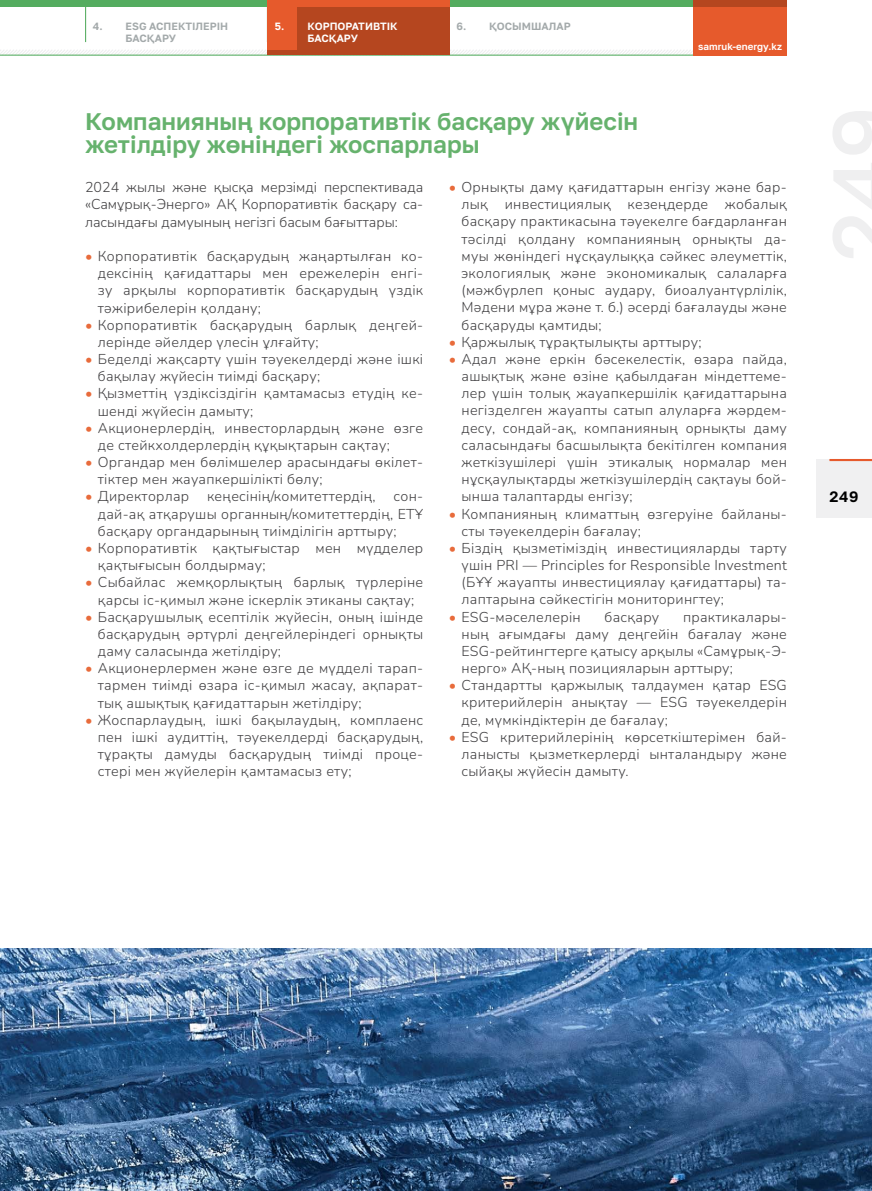
<style>
.page{position:relative;width:872px;height:1191px;background:#fff}
.page>*{position:absolute;margin:0;border:0;box-sizing:border-box;transform-origin:0 0}
.t1{font:600 24px/23.2px "Golos Text";color:#66b26d}
.t2{font:600 15px "Golos Text";color:#000}
.t3{font:300 14.25px/17.1px "Nunito";letter-spacing:.02em;color:#414042;text-align:justify}
.t4{font:600 10.5px/12px "Golos Text";color:#a3a9aa}
.t5{font:600 10.5px/12px "Golos Text";color:#fff}
.t6{font:600 9.75px "Golos Text";color:#fff}
.s1{font-weight:500;color:#e86b3b}
</style>
<div class="page">
<img style="left:0;top:948px;width:872px;height:243px">
<div style="left:0;top:0;width:693px;height:6px;background:#54ac5f"></div>
<svg style="left:0;top:50px;width:693px;height:5px"></svg>
<hr style="left:0;top:55px;width:723px;height:1px;background:#54ac5f">
<div style="left:816px;top:459px;width:56px;height:58px;background:#efeff0"></div>
<hr style="left:829px;top:459px;width:43px;height:2px;background:#e65a2c">
<hr style="left:85px;top:0;width:1px;height:42px;background:#54ac5f">
<div style="left:693px;top:0;width:94px;height:56px;background:#e65a2c"></div>
<div style="left:693px;top:0;width:94px;height:6px;background:#b5461f"></div>
<div style="left:267px;top:0;width:183px;height:55px;background:#b5461f"></div>
<div style="left:267px;top:0;width:183px;height:6px;background:#e65a2c"></div>
<div style="left:267px;top:0;width:30px;height:49px;background:#e65a2c"></div>
<p class="t4" style="left:93px;top:20px;width:11px">4.</p>
<p class="t4" style="left:456px;top:20px;width:115px">6. Қосымшалар</p>
<p class="t4" style="left:126px;top:20px;width:104px">ESG аспектілерін басқару</p>
<p class="t5" style="left:307px;top:20px;width:91px">Корпоративтік басқару</p>
<p class="t5" style="left:275px;top:20px;width:11px">5.</p>
<h1 class="t1" style="left:85px;top:109px;width:554px">Компанияның корпоративтік басқару жүйесін жетілдіру жөніндегі жоспарлары</h1>
<p class="t6" style="left:698px;top:41px;width:85px">samruk-energy.kz</p>
<p class="t3" style="left:85px;top:178px;width:340px">2024 жылы және қысқа мерзімді перспективада «Самұрық-Энерго» АҚ Корпоративтік басқару са&shy;ласындағы дамуының негізгі басым бағыттары:</p>
<p class="t3" style="left:98px;top:247px;width:327px;text-indent:-13px"><span class="s1">•</span> Корпоративтік басқарудың жаңартылған ко&shy;дексінің қағидаттары мен ережелерін енгі&shy;зу арқылы корпоративтік басқарудың үздік тәжірибелерін қолдану;</p>
<p class="t3" style="left:98px;top:316px;width:327px;text-indent:-13px"><span class="s1">•</span> Корпоративтік басқарудың барлық деңгей&shy;лерінде әйелдер үлесін ұлғайту;</p>
<p class="t3" style="left:98px;top:350px;width:327px;text-indent:-13px"><span class="s1">•</span> Беделді жақсарту үшін тәуекелдерді және ішкі бақылау жүйесін тиімді басқару;</p>
<p class="t3" style="left:98px;top:384px;width:327px;text-indent:-13px"><span class="s1">•</span> Қызметтің үздіксіздігін қамтамасыз етудің ке&shy;шенді жүйесін дамыту;</p>
<p class="t3" style="left:98px;top:419px;width:327px;text-indent:-13px"><span class="s1">•</span> Акционерлердің, инвесторлардың және өзге де стейкхолдерлердің құқықтарын сақтау;</p>
<p class="t3" style="left:98px;top:453px;width:327px;text-indent:-13px"><span class="s1">•</span> Органдар мен бөлімшелер арасындағы өкілет&shy;тіктер мен жауапкершілікті бөлу;</p>
<p class="t3" style="left:85px;top:487px;width:106px"><span class="s1">•</span> Директорлар</p>
<p class="t3" style="left:207px;top:487px;width:170px">кеңесінің/комитеттердің,</p>
<p class="t3" style="left:98px;top:487px;width:327px;text-indent:296px">сон&shy;дай-ақ атқарушы органның/комитеттердің, ЕТҰ басқару органдарының тиімділігін арттыру;</p>
<p class="t3" style="left:98px;top:539px;width:327px;text-indent:-13px"><span class="s1">•</span> Корпоративтік қақтығыстар мен мүдделер қақтығысын болдырмау;</p>
<p class="t3" style="left:85px;top:573px;width:340px;text-align:center"><span class="s1">•</span> Сыбайлас жемқорлықтың барлық түрлеріне қарсы іс-қимыл және іскерлік этиканы сақтау;</p>
<p class="t3" style="left:98px;top:607px;width:327px;text-indent:-13px"><span class="s1">•</span> Басқарушылық есептілік жүйесін, оның ішінде басқарудың әртүрлі деңгейлеріндегі орнықты даму саласында жетілдіру;</p>
<p class="t3" style="left:98px;top:659px;width:327px;text-indent:-13px"><span class="s1">•</span> Акционерлермен және өзге де мүдделі тарап&shy;тармен тиімді өзара іс-қимыл жасау, ақпарат&shy;тық ашықтық қағидаттарын жетілдіру;</p>
<p class="t3" style="left:98px;top:710px;width:327px;text-indent:-13px"><span class="s1">•</span> Жоспарлаудың, ішкі бақылаудың, комплаенс пен ішкі аудиттің, тәуекелдерді басқарудың, тұрақты дамуды басқарудың тиімді проце&shy;стері мен жүйелерін қамтамасыз ету;</p>
<p class="t3" style="left:461px;top:178px;width:327px;text-indent:-13px"><span class="s1">•</span> Орнықты даму қағидаттарын енгізу және бар&shy;лық инвестициялық кезеңдерде жобалық басқару практикасына тәуекелге бағдарланған тәсілді қолдану компанияның орнықты да&shy;муы жөніндегі нұсқаулыққа сәйкес әлеуметтік, экологиялық және экономикалық салаларға (мәжбүрлеп қоныс аудару, биоалуантүрлілік, Мәдени мұра және т. б.) әсерді бағалауды және басқаруды қамтиды;</p>
<p class="t3" style="left:449px;top:333px;width:254px"><span class="s1">•</span> Қаржылық тұрақтылықты арттыру;</p>
<p class="t3" style="left:461px;top:350px;width:327px;text-indent:-13px"><span class="s1">•</span> Адал және еркін бәсекелестік, өзара пайда, ашықтық және өзіне қабылдаған міндеттеме&shy;лер үшін толық жауапкершілік қағидаттарына негізделген жауапты сатып алуларға жәрдем&shy;десу, сондай-ақ, компанияның орнықты даму саласындағы басшылықта бекітілген компания жеткізушілері үшін этикалық нормалар мен нұсқаулықтарды жеткізушілердің сақтауы бой&shy;ынша талаптарды енгізу;</p>
<p class="t3" style="left:461px;top:504px;width:327px;text-indent:-13px"><span class="s1">•</span> Компанияның климаттың өзгеруіне байланы&shy;сты тәуекелдерін бағалау;</p>
<p class="t3" style="left:461px;top:539px;width:327px;text-indent:-13px"><span class="s1">•</span> Біздің қызметіміздің инвестицияларды тарту үшін PRI — Principles for Responsible Investment (БҰҰ жауапты инвестициялау қағидаттары) та&shy;лаптарына сәйкестігін мониторингтеу;</p>
<p class="t3" style="left:449px;top:607px;width:133px"><span class="s1">•</span> ESG-мәселелерін</p>
<p class="t3" style="left:604px;top:607px;width:56px">басқару</p>
<p class="t3" style="left:461px;top:607px;width:327px;text-indent:221px">практикалары&shy;ның ағымдағы даму деңгейін бағалау және ESG-рейтингтерге қатысу арқылы «Самұрық-Э&shy;нерго» АҚ-ның позицияларын арттыру;</p>
<p class="t3" style="left:461px;top:676px;width:327px;text-indent:-13px"><span class="s1">•</span> Стандартты қаржылық талдаумен қатар ESG критерийлерін анықтау — ESG тәуекелдерін де, мүмкіндіктерін де бағалау;</p>
<p class="t3" style="left:461px;top:728px;width:327px;text-indent:-13px"><span class="s1">•</span> ESG критерийлерінің көрсеткіштерімен бай&shy;ланысты қызметкерлерді ынталандыру және сыйақы жүйесін дамыту.</p>
<p class="t2" style="left:829px;top:487px;width:30px">249</p>
</div>
